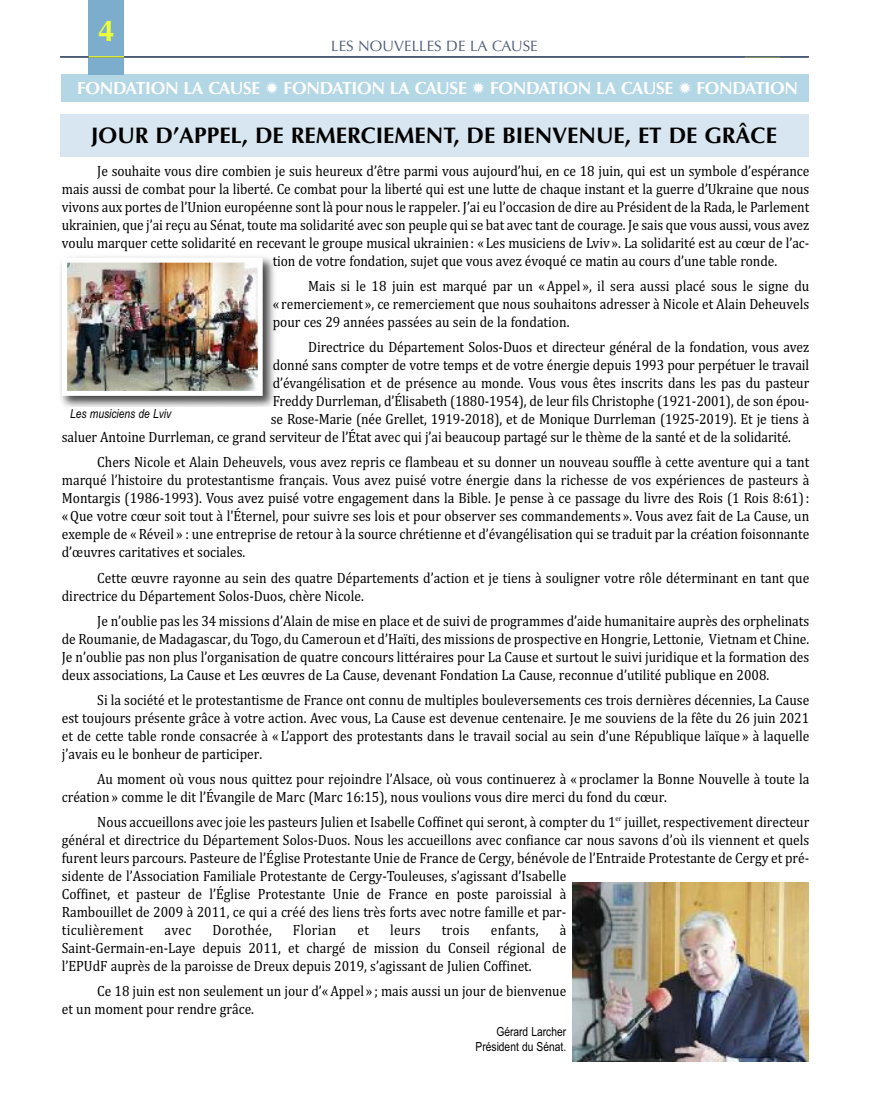
<style>
.page{position:relative;width:869px;height:1117px;background:#fff}
.page>*{position:absolute;margin:0;border:0;box-sizing:border-box;transform-origin:0 0}
.t1{font:700 30px "Optima";color:#eaff39}
.t2{font:700 22.5px "Optima";color:#000}
.t3{font:700 17.5px "Optima";letter-spacing:-.015em;color:#fff}
.t4{font:15px/18px "Cambria";color:#000;text-align:justify;scale:.9 1}
.t5{font:15px "Cambria";letter-spacing:.02em;color:#000;scale:.9 1}
.t6{font:15px "Optima";color:#4c5b77}
.t7{font:12.5px/15px "Arial Narrow";color:#000;text-align:right}
.t8{font:italic 12.5px "Arial Narrow";color:#000}
</style>
<div class="page">
<div style="left:61px;top:74px;width:747px;height:28px;background:#b4d7e6"></div>
<div style="left:89px;top:0;width:35px;height:74px;background:#7cadcd"></div>
<hr style="left:60px;top:56px;width:748px;height:1px;background:#4c5b77">
<hr style="left:89px;top:56px;width:35px;height:1px;background:#eaff39">
<div style="left:60px;top:114px;width:747px;height:42px;background:#d7e6f0"></div>
<img style="left:572px;top:882px;width:235px;height:179px">
<img style="left:60px;top:256px;width:215px;height:151px">
<img style="left:68px;top:263px;width:188px;height:127px">
<div style="left:62px;top:257px;width:200px;height:139px;border:5px solid #fff"></div>
<h1 class="t1" style="left:98px;top:13px;width:18px">4</h1>
<p class="t6" style="left:331px;top:37px;width:208px">LES NOUVELLES DE LA CAUSE</p>
<p class="t3" style="left:77px;top:78px;width:185px">FONDATION LA CAUSE</p>
<p class="t3" style="left:283px;top:78px;width:185px">FONDATION LA CAUSE</p>
<p class="t3" style="left:490px;top:78px;width:185px">FONDATION LA CAUSE</p>
<p class="t3" style="left:696px;top:78px;width:103px">FONDATION</p>
<h2 class="t2" style="left:91px;top:122px;width:687px">JOUR D’APPEL, DE REMERCIEMENT, DE BIENVENUE, ET DE GRÂCE</h2>
<p class="t4" style="left:97px;top:162px;width:792px">Je souhaite vous dire combien je suis heureux d’être parmi vous aujourd’hui, en ce 18 juin, qui est un symbole d’espérance</p>
<p class="t4" style="left:62px;top:180px;width:831px">mais aussi de combat pour la liberté. Ce combat pour la liberté qui est une lutte de chaque instant et la guerre d’Ukraine que nous</p>
<p class="t4" style="left:62px;top:198px;width:831px">vivons aux portes de l’Union européenne sont là pour nous le rappeler. J’ai eu l’occasion de dire au Président de la Rada, le Parlement</p>
<p class="t4" style="left:62px;top:216px;width:831px">ukrainien, que j’ai reçu au Sénat, toute ma solidarité avec son peuple qui se bat avec tant de courage. Je sais que vous aussi, vous avez</p>
<p class="t4" style="left:62px;top:234px;width:831px">voulu marquer cette solidarité en recevant le groupe musical ukrainien: «Les musiciens de Lviv ». La solidarité est au cœur de l’ac-</p>
<p class="t4" style="left:272px;top:252px;width:561px">tion de votre fondation, sujet que vous avez évoqué ce matin au cours d’une table ronde.</p>
<p class="t4" style="left:272px;top:277px;width:597px;text-indent:35px">Mais si le 18 juin est marqué par un «Appel », il sera aussi placé sous le signe du « remerciement », ce remerciement que nous souhaitons adresser à Nicole et Alain Deheuvels pour ces 29 années passées au sein de la fondation.</p>
<p class="t4" style="left:308px;top:338px;width:558px">Directrice du Département Solos-Duos et directeur général de la fondation, vous avez</p>
<p class="t4" style="left:272px;top:356px;width:597px">donné sans compter de votre temps et de votre énergie depuis 1993 pour perpétuer le travail</p>
<p class="t4" style="left:272px;top:374px;width:597px">d’évangélisation et de présence au monde. Vous vous êtes inscrits dans les pas du pasteur</p>
<p class="t4" style="left:272px;top:392px;width:597px">Freddy Durrleman, d’Élisabeth (1880-1954), de leur fils Christophe (1921-2001), de son épou-</p>
<p class="t4" style="left:270px;top:410px;width:599px">se Rose-Marie (née Grellet, 1919-2018), et de Monique Durrleman (1925-2019). Et je tiens à</p>
<p class="t4" style="left:62px;top:428px;width:811px">saluer Antoine Durrleman, ce grand serviteur de l’État avec qui j’ai beaucoup partagé sur le thème de la santé et de la solidarité.</p>
<p class="t4" style="left:62px;top:453px;width:831px;text-indent:35px">Chers Nicole et Alain Deheuvels, vous avez repris ce flambeau et su donner un nouveau souffle à cette aventure qui a tant marqué l’histoire du protestantisme français. Vous avez puisé votre énergie dans la richesse de vos expériences de pasteurs à Montargis (1986-1993). Vous avez puisé votre engagement dans la Bible. Je pense à ce passage du livre des Rois (1 Rois 8:61): «Que votre cœur soit tout à l'Éternel, pour suivre ses lois et pour observer ses commandements ». Vous avez fait de La Cause, un exemple de «Réveil » : une entreprise de retour à la source chrétienne et d’évangélisation qui se traduit par la création foisonnante d’œuvres caritatives et sociales.</p>
<p class="t4" style="left:62px;top:568px;width:831px;text-indent:35px">Cette œuvre rayonne au sein des quatre Départements d’action et je tiens à souligner votre rôle déterminant en tant que directrice du Département Solos-Duos, chère Nicole.</p>
<p class="t4" style="left:62px;top:611px;width:831px;text-indent:35px">Je n’oublie pas les 34 missions d’Alain de mise en place et de suivi de programmes d’aide humanitaire auprès des orphelinats de Roumanie, de Madagascar, du Togo, du Cameroun et d’Haïti, des missions de prospective en Hongrie, Lettonie, Vietnam et Chine.<br>Je n’oublie pas non plus l’organisation de quatre concours littéraires pour La Cause et surtout le suivi juridique et la formation des deux associations, La Cause et Les œuvres de La Cause, devenant Fondation La Cause, reconnue d’utilité publique en 2008.</p>
<p class="t4" style="left:62px;top:690px;width:831px;text-indent:35px">Si la société et le protestantisme de France ont connu de multiples bouleversements ces trois dernières décennies, La Cause est toujours présente grâce à votre action. Avec vous, La Cause est devenue centenaire. Je me souviens de la fête du 26 juin 2021 et de cette table ronde consacrée à « L’apport des protestants dans le travail social au sein d’une République laïque » à laquelle j’avais eu le bonheur de participer.</p>
<p class="t4" style="left:62px;top:769px;width:831px;text-indent:35px">Au moment où vous nous quittez pour rejoindre l’Alsace, où vous continuerez à «proclamer la Bonne Nouvelle à toute la création» comme le dit l’Évangile de Marc (Marc 16:15), nous voulions vous dire merci du fond du cœur.</p>
<p class="t4" style="left:62px;top:812px;width:831px;text-align:left;text-indent:35px">Nous accueillons avec joie les pasteurs Julien et Isabelle Coffinet qui seront, à compter du 1<sup>er</sup> juillet, respectivement directeur général et directrice du Département Solos-Duos. Nous les accueillons avec confiance car nous savons d’où ils viennent et quels furent leurs parcours. Pasteure de l’Église Protestante Unie de France de Cergy, bénévole de l’Entraide Protestante de Cergy et pré&shy;sidente de l’Association Familiale Protestante de Cergy-Touleuses, s’agissant d’Isabelle<br>Coffinet, et pasteur de l’Église Protestante Unie de France en poste paroissial à<br>Rambouillet de 2009 à 2011, ce qui a créé des liens très forts avec notre famille et par-<br>ticulièrement</p>
<p class="t8" style="left:70px;top:406px;width:103px">Les musiciens de Lviv</p>
<p class="t4" style="left:62px;top:920px;width:561px;text-indent:497px">à Saint-Germain-en-Laye depuis 2011, et chargé de mission du Conseil régional de l’EPUdF auprès de la paroisse de Dreux depuis 2019, s’agissant de Julien Coffinet.</p>
<p class="t4" style="left:62px;top:981px;width:561px;text-indent:35px">Ce 18 juin est non seulement un jour d’«Appel » ; mais aussi un jour de bienvenue et un moment pour rendre grâce.</p>
<p class="t7" style="left:475px;top:1024px;width:92px">Gérard Larcher<br>Président du Sénat.</p>
<p class="t4" style="left:164px;top:920px;width:31px">avec</p>
<p class="t5" style="left:212px;top:921px;width:67px">Dorothée,</p>
<p class="t5" style="left:293px;top:921px;width:50px">Florian</p>
<p class="t4" style="left:357px;top:920px;width:14px">et</p>
<p class="t4" style="left:390px;top:920px;width:35px">leurs</p>
<p class="t4" style="left:441px;top:920px;width:33px">trois</p>
<p class="t5" style="left:490px;top:921px;width:54px">enfants,</p>
</div>
